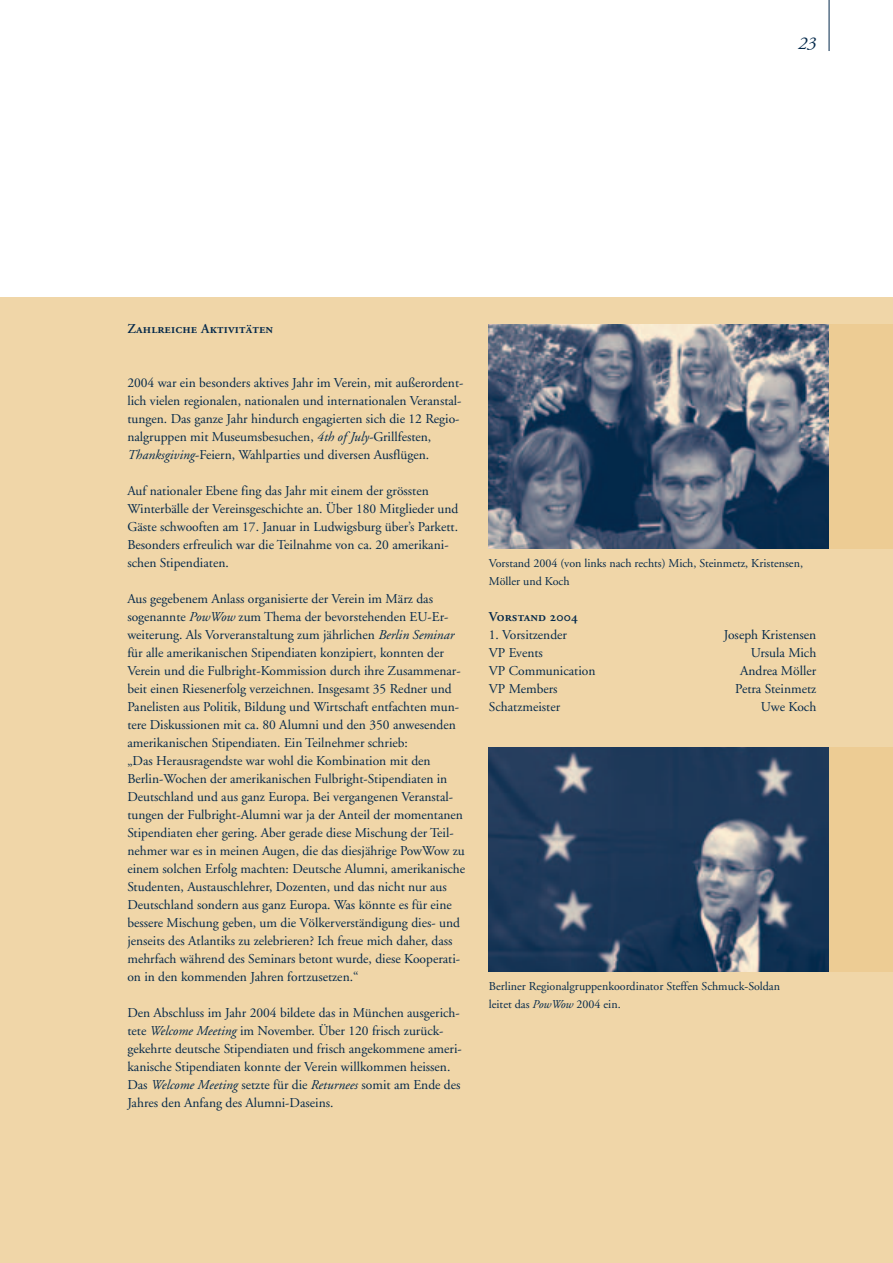
<style>
.page{position:relative;width:893px;height:1263px;background:#fff}
.page>*{position:absolute;margin:0;border:0;box-sizing:border-box;transform-origin:0 0}
.t1{font:italic 18px "Adobe Garamond";color:#03284a}
.t2{font:13.5px/18px "Adobe Garamond";color:#03284a}
.t3{font:13.5px "Adobe Garamond Semibold SC";letter-spacing:.01em;color:#03284a}
.t4{font:12px/18px "Adobe Garamond";color:#03284a}
.s1{font-style:italic}
</style>
<div class="page">
<div style="left:0;top:297px;width:892px;height:966px;background:#f0d6a8"></div>
<hr style="left:829px;top:0;width:1px;height:51px;background:#03284a">
<img style="left:489px;top:324px;width:340px;height:225px">
<div style="left:829px;top:324px;width:63px;height:225px;background:#edcc94"></div>
<img style="left:489px;top:747px;width:340px;height:225px">
<div style="left:829px;top:747px;width:63px;height:225px;background:#edcc94"></div>
<h1 class="t1" style="left:798px;top:36px;width:19px">23</h1>
<p class="t3" style="left:127px;top:323px;width:147px">Zahlreiche Aktivitäten</p>
<p class="t2" style="left:127px;top:375px;width:338px">2004 war ein besonders aktives Jahr im Verein, mit außerordent&shy;lich vielen regionalen, nationalen und internationalen Veranstal&shy;tungen. Das ganze Jahr hindurch engagierten sich die 12 Regio&shy;nalgruppen mit Museumsbesuchen, <span class="s1">4th of July-</span>Grillfesten, <span class="s1">Thanksgiving</span>-Feiern, Wahlparties und diversen Ausflügen.</p>
<p class="t2" style="left:127px;top:483px;width:333px">Auf nationaler Ebene fing das Jahr mit einem der grössten Winterbälle der Vereinsgeschichte an. Über 180 Mitglieder und Gäste schwooften am 17. Januar in Ludwigsburg über’s Parkett.<br>Besonders erfreulich war die Teilnahme von ca. 20 amerikani&shy;schen Stipendiaten.</p>
<p class="t2" style="left:127px;top:591px;width:339px">Aus gegebenem Anlass organisierte der Verein im März das sogenannte <span class="s1">PowWow</span> zum Thema der bevorstehenden EU-Er&shy;weiterung. Als Vorveranstaltung zum jährlichen <span class="s1">Berlin Seminar </span>für alle amerikanischen Stipendiaten konzipiert, konnten der Verein und die Fulbright-Kommission durch ihre Zusammenar&shy;beit einen Riesenerfolg verzeichnen. Insgesamt 35 Redner und Panelisten aus Politik, Bildung und Wirtschaft entfachten mun&shy;tere Diskussionen mit ca. 80 Alumni und den 350 anwesenden amerikanischen Stipendiaten. Ein Teilnehmer schrieb:<br>„Das Herausragendste war wohl die Kombination mit den Berlin-Wochen der amerikanischen Fulbright-Stipendiaten in Deutschland und aus ganz Europa. Bei vergangenen Veranstal&shy;tungen der Fulbright-Alumni war ja der Anteil der momentanen Stipendiaten eher gering. Aber gerade diese Mischung der Teil&shy;nehmer war es in meinen Augen, die das diesjährige PowWow zu einem solchen Erfolg machten: Deutsche Alumni, amerikanische Studenten, Austauschlehrer, Dozenten, und das nicht nur aus Deutschland sondern aus ganz Europa. Was könnte es für eine bessere Mischung geben, um die Völkerverständigung dies- und jenseits des Atlantiks zu zelebrieren? Ich freue mich daher, dass mehrfach während des Seminars betont wurde, diese Kooperati&shy;on in den kommenden Jahren fortzusetzen.“</p>
<p class="t2" style="left:127px;top:1005px;width:336px">Den Abschluss im Jahr 2004 bildete das in München ausgerich&shy;tete <span class="s1">Welcome Meeting</span> im November. Über 120 frisch zurück&shy;gekehrte deutsche Stipendiaten und frisch angekommene ameri&shy;kanische Stipendiaten konnte der Verein willkommen heissen.<br>Das <span class="s1">Welcome Meeting</span> setzte für die <span class="s1">Returnees</span> somit am Ende des Jahres den Anfang des Alumni-Daseins.</p>
<p class="t4" style="left:489px;top:555px;width:316px">Vorstand 2004 (von links nach rechts) Mich, Steinmetz, Kristensen,<br>Möller und Koch</p>
<p class="t3" style="left:489px;top:611px;width:90px">Vorstand 2004</p>
<p class="t2" style="left:489px;top:627px;width:80px">1. Vorsitzender</p>
<p class="t2" style="left:724px;top:627px;width:94px">Joseph Kristensen</p>
<p class="t2" style="left:489px;top:645px;width:56px">VP Events</p>
<p class="t2" style="left:751px;top:645px;width:67px">Ursula Mich</p>
<p class="t2" style="left:489px;top:663px;width:108px">VP Communication</p>
<p class="t2" style="left:740px;top:663px;width:78px">Andrea Möller</p>
<p class="t2" style="left:489px;top:681px;width:70px">VP Members</p>
<p class="t2" style="left:735px;top:681px;width:82px">Petra Steinmetz</p>
<p class="t2" style="left:489px;top:699px;width:73px">Schatzmeister</p>
<p class="t2" style="left:761px;top:699px;width:57px">Uwe Koch</p>
<p class="t4" style="left:489px;top:978px;width:293px">Berliner Regionalgruppenkoordinator Steffen Schmuck-Soldan leitet das <span class="s1">PowWow</span> 2004 ein.</p>
</div>
